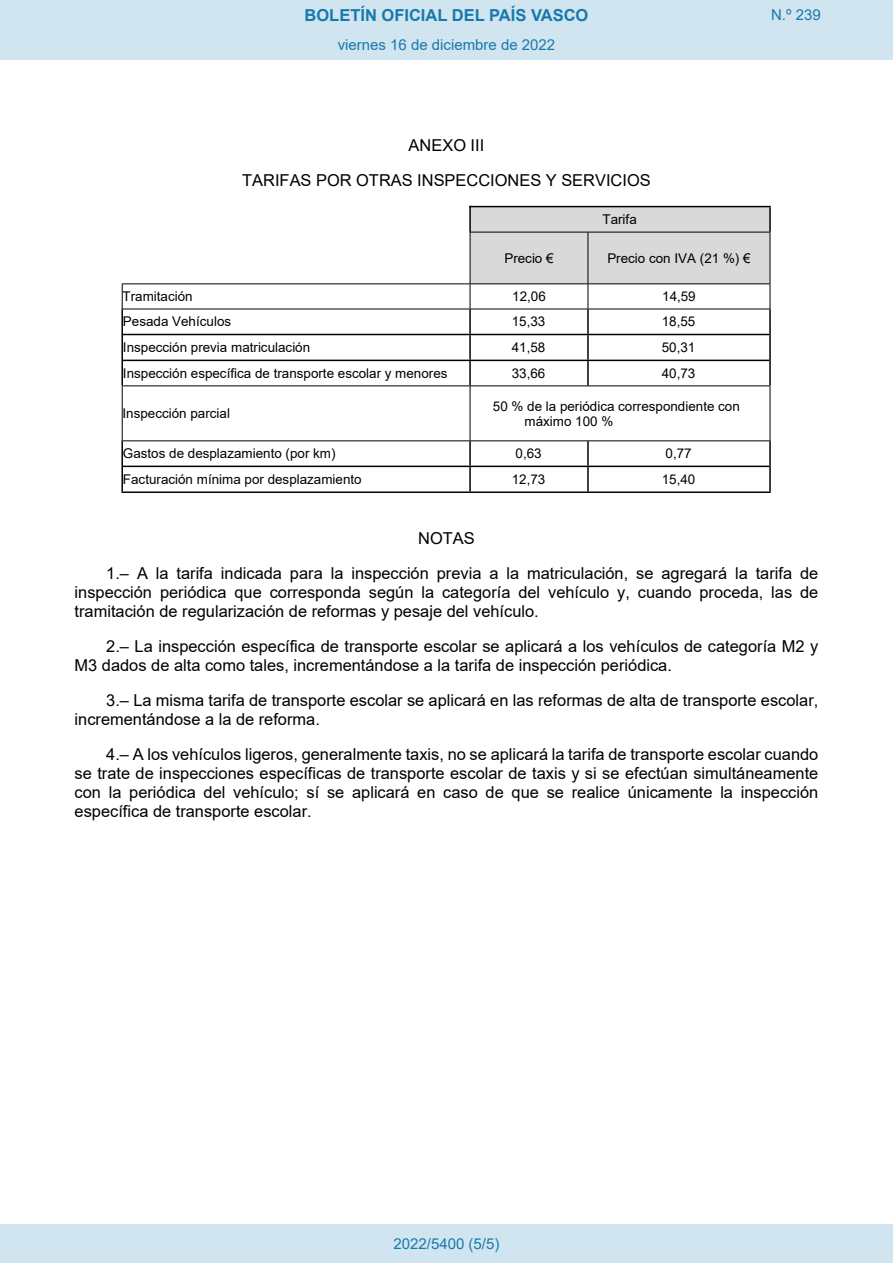
<style>
.page{position:relative;width:893px;height:1263px;background:#fff}
.page>*{position:absolute;margin:0;border:0;box-sizing:border-box;transform-origin:0 0}
.t1{font:700 16.5px "Arial";color:#1879ad}
.t2{font:16.35px/18.9px "Arial";color:#000}
.Paginacion_Centro{font:15px "Arial";color:#1879ad}
.t3{font:13.35px/15.5px "Arial";color:#000}
</style>
<div class="page">
<div style="left:470px;top:207px;width:299px;height:25px;background:#d9d9d9"></div>
<div style="left:470px;top:232px;width:118px;height:51px;background:#d9d9d9"></div>
<div style="left:588px;top:232px;width:182px;height:51px;background:#d9d9d9"></div>
<svg style="left:122px;top:284px;width:1px;height:25px"></svg>
<hr style="left:121px;top:309px;width:2px;height:76px;background:#000">
<hr style="left:122px;top:386px;width:1px;height:54px;background:#000">
<hr style="left:121px;top:441px;width:2px;height:50px;background:#000">
<hr style="left:469px;top:206px;width:2px;height:26px;background:#000">
<hr style="left:470px;top:232px;width:1px;height:51px;background:#000">
<svg style="left:470px;top:284px;width:1px;height:25px"></svg>
<hr style="left:469px;top:309px;width:2px;height:25px;background:#000">
<hr style="left:469px;top:335px;width:2px;height:25px;background:#000">
<hr style="left:469px;top:361px;width:2px;height:24px;background:#000">
<hr style="left:470px;top:386px;width:1px;height:54px;background:#000">
<hr style="left:469px;top:441px;width:2px;height:25px;background:#000">
<hr style="left:469px;top:467px;width:2px;height:24px;background:#000">
<hr style="left:769px;top:207px;width:2px;height:25px;background:#000">
<hr style="left:770px;top:232px;width:1px;height:77px;background:#000">
<hr style="left:769px;top:309px;width:2px;height:76px;background:#000">
<hr style="left:770px;top:386px;width:1px;height:54px;background:#000">
<hr style="left:769px;top:441px;width:2px;height:50px;background:#000">
<hr style="left:588px;top:232px;width:1px;height:51px;background:#000">
<svg style="left:588px;top:284px;width:1px;height:25px"></svg>
<hr style="left:587px;top:309px;width:2px;height:25px;background:#000">
<hr style="left:587px;top:335px;width:2px;height:25px;background:#000">
<hr style="left:587px;top:361px;width:2px;height:24px;background:#000">
<hr style="left:587px;top:441px;width:2px;height:25px;background:#000">
<hr style="left:587px;top:467px;width:2px;height:24px;background:#000">
<hr style="left:469px;top:206px;width:302px;height:1px;background:#000">
<hr style="left:470px;top:232px;width:300px;height:1px;background:#000">
<hr style="left:122px;top:283px;width:648px;height:1px;background:#000">
<hr style="left:121px;top:309px;width:650px;height:1px;background:#000">
<hr style="left:123px;top:334px;width:646px;height:1px;background:#000">
<hr style="left:123px;top:360px;width:646px;height:1px;background:#000">
<hr style="left:122px;top:385px;width:648px;height:1px;background:#000">
<hr style="left:121px;top:440px;width:650px;height:1px;background:#000">
<hr style="left:123px;top:466px;width:646px;height:1px;background:#000">
<hr style="left:121px;top:491px;width:650px;height:2px;background:#000">
<div style="left:0;top:0;width:893px;height:60px;background:#d0e5f0"></div>
<div style="left:0;top:1225px;width:893px;height:38px;background:#d0e5f0"></div>
<p class="t1" style="left:305px;top:3px;width:285px">BOLETÍN OFICIAL DEL PAÍS VASCO</p>
<p class="Paginacion_Centro" style="left:771px;top:5px;width:51px">N.º 239</p>
<p class="Paginacion_Centro" style="left:338px;top:35px;width:219px">viernes 16 de diciembre de 2022</p>
<p class="t2" style="left:242px;top:127px;width:410px;line-height:35.2px;text-align:center">ANEXO III<br>TARIFAS POR OTRAS INSPECCIONES Y SERVICIOS</p>
<p class="t3" style="left:602px;top:212px;width:36px">Tarifa</p>
<p class="t3" style="left:504px;top:250px;width:51px">Precio €</p>
<p class="t3" style="left:607px;top:250px;width:145px">Precio con IVA (21 %) €</p>
<p class="t3" style="left:123px;top:289px;width:72px">Tramitación</p>
<p class="t3" style="left:512px;top:289px;width:35px">12,06</p>
<p class="t3" style="left:662px;top:289px;width:35px">14,59</p>
<p class="t3" style="left:123px;top:314px;width:110px">Pesada Vehículos</p>
<p class="t3" style="left:512px;top:314px;width:35px">15,33</p>
<p class="t3" style="left:662px;top:314px;width:35px">18,55</p>
<p class="t3" style="left:123px;top:340px;width:189px">Inspección previa matriculación</p>
<p class="t3" style="left:512px;top:340px;width:35px">41,58</p>
<p class="t3" style="left:662px;top:340px;width:35px">50,31</p>
<p class="t3" style="left:123px;top:366px;width:326px">Inspección específica de transporte escolar y menores</p>
<p class="t3" style="left:512px;top:366px;width:35px">33,66</p>
<p class="t3" style="left:662px;top:366px;width:35px">40,73</p>
<p class="t3" style="left:123px;top:406px;width:109px">Inspección parcial</p>
<p class="t3" style="left:525px;top:398px;width:217px;text-indent:-32px">50 % de la periódica correspondiente con máximo 100 %</p>
<p class="t3" style="left:123px;top:446px;width:214px">Gastos de desplazamiento (por km)</p>
<p class="t3" style="left:516px;top:446px;width:28px">0,63</p>
<p class="t3" style="left:666px;top:446px;width:28px">0,77</p>
<p class="t3" style="left:123px;top:472px;width:240px">Facturación mínima por desplazamiento</p>
<p class="t3" style="left:512px;top:472px;width:35px">12,73</p>
<p class="t3" style="left:662px;top:472px;width:35px">15,40</p>
<p class="t2" style="left:106px;top:520px;width:714px;line-height:35.2px;text-indent:312px">NOTAS<br>1.– A la tarifa indicada para la inspección previa a la matriculación, se agregará la tarifa de</p>
<p class="t2" style="left:75px;top:582px;width:745px">inspección periódica que corresponda según la categoría del vehículo y, cuando proceda, las de tramitación de regularización de reformas y pesaje del vehículo.</p>
<p class="t2" style="left:75px;top:637px;width:745px;text-indent:32px">2.– La inspección específica de transporte escolar se aplicará a los vehículos de categoría M2 y<br>M3 dados de alta como tales, incrementándose a la tarifa de inspección periódica.</p>
<p class="t2" style="left:75px;top:691px;width:745px;text-indent:32px">3.– La misma tarifa de transporte escolar se aplicará en las reformas de alta de transporte escolar, incrementándose a la de reforma.</p>
<p class="t2" style="left:75px;top:745px;width:745px;text-align:justify;text-indent:32px">4.– A los vehículos ligeros, generalmente taxis, no se aplicará la tarifa de transporte escolar cuando se trate de inspecciones específicas de transporte escolar de taxis y si se efectúan simultáneamente con la periódica del vehículo; sí se aplicará en caso de que se realice únicamente la inspección específica de transporte escolar.</p>
<p class="Paginacion_Centro" style="left:393px;top:1234px;width:107px">2022/5400 (5/5)</p>
</div>
